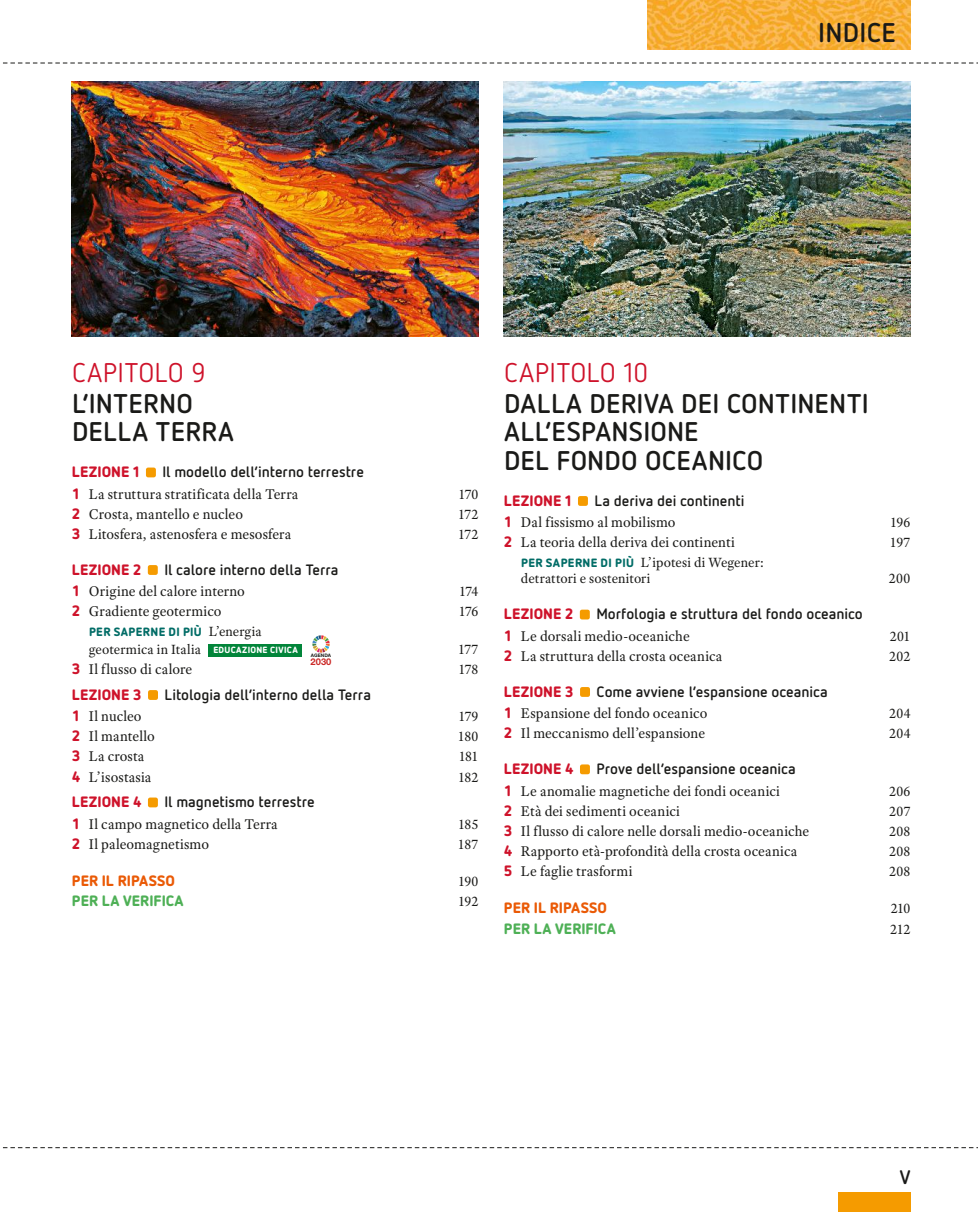
<style>
.page{position:relative;width:978px;height:1212px;background:#fff}
.page>*{position:absolute;margin:0;border:0;box-sizing:border-box;transform-origin:0 0}
.t1{font:700 27px/28.5px "Netto OT";letter-spacing:.005em;color:#1a1a18}
.t2{font:27px "Netto OT";letter-spacing:.01em;color:#ce122a}
.t3{font:700 19.5px "Netto OT";color:#1a1a18}
.t4{font:700 18px "Netto OT";letter-spacing:.01em;color:#1a1a18}
.t5{font:15px "Adobe Text Pro";letter-spacing:.01em;color:#1a1a18}
.t6{font:700 15px "Netto OT";color:#1a1a18}
.t7{font:900 15px "Netto OT";color:#4eb056}
.t8{font:900 15px "Netto OT";color:#ea5a06}
.t9{font:14.7px "Adobe Text Pro";letter-spacing:.01em;color:#1a1a18}
.t10{font:14.25px/16.5px "Adobe Text Pro";letter-spacing:.005em;color:#1a1a18}
.t11{font:900 12px "Netto OT";letter-spacing:.025em;color:#006c66}
.t12{font:700 9.3px "Helvetica Neue";color:#cb2927}
.t13{font:700 4.8px "Helvetica Neue";color:#1a1a18}
.s1{font-weight:900;color:#ce122a}
.s2{font-size:9.75px;color:#f59b00}
.s3{font-family:"Netto OT";font-weight:900;color:#ce122a}
.s4{font-family:"Adobe Text Pro";font-weight:400;font-size:14.25px;color:#1a1a18}
.s5{font-family:"Netto OT";font-weight:900;font-size:9px;color:#fff}
.s6{font-family:"Netto OT";font-weight:900;font-size:12px;color:#006c66}
</style>
<div class="page">
<img style="left:72px;top:81px;width:406px;height:256px">
<img style="left:504px;top:81px;width:406px;height:256px">
<img style="left:648px;top:0;width:262px;height:50px">
<svg style="left:3px;top:63px;width:975px;height:1px"></svg>
<svg style="left:3px;top:1147px;width:975px;height:1px"></svg>
<div style="left:838px;top:1193px;width:72px;height:19px;background:#f59b00"></div>
<div style="left:578px;top:496px;width:10px;height:10px;border:3px solid #f59b00"></div>
<div style="left:580px;top:610px;width:10px;height:9px;border:3px solid #f59b00"></div>
<div style="left:580px;top:687px;width:10px;height:10px;border:3px solid #f59b00"></div>
<div style="left:580px;top:764px;width:10px;height:10px;border:3px solid #f59b00"></div>
<div style="left:146px;top:467px;width:10px;height:10px;border:3px solid #f59b00"></div>
<div style="left:148px;top:565px;width:10px;height:10px;border:3px solid #f59b00"></div>
<div style="left:208px;top:644px;width:94px;height:12px;background:#02853a"></div>
<div style="left:148px;top:690px;width:10px;height:10px;border:3px solid #f59b00"></div>
<div style="left:148px;top:797px;width:10px;height:10px;border:3px solid #f59b00"></div>
<svg style="left:312px;top:635px;width:18px;height:18px"></svg>
<h1 class="t1" style="left:818px;top:21px;width:79px">INDICE</h1>
<p class="t4" style="left:858px;top:29px;width:54px">INDICE</p>
<h1 class="t2" style="left:72px;top:357px;width:135px">CAPITOLO 9</h1>
<h1 class="t1" style="left:72px;top:392px;width:163px">L’INTERNO<br>DELLA TERRA</h1>
<p class="t6" style="left:72px;top:467px;width:294px"><span class="s1">LEZIONE 1</span> <span class="s2">■</span> Il modello dell’interno terrestre</p>
<p class="t5" style="left:72px;top:488px;width:228px"><span class="s3">1</span> La struttura stratificata della Terra</p>
<p class="t9" style="left:458px;top:488px;width:21px">170</p>
<p class="t5" style="left:72px;top:508px;width:173px"><span class="s3">2</span> Crosta, mantello e nucleo</p>
<p class="t9" style="left:458px;top:508px;width:22px">172</p>
<p class="t5" style="left:72px;top:528px;width:221px"><span class="s3">3</span> Litosfera, astenosfera e mesosfera</p>
<p class="t9" style="left:458px;top:528px;width:22px">172</p>
<p class="t6" style="left:72px;top:564px;width:268px"><span class="s1">LEZIONE 2</span> <span class="s2">■</span> Il calore interno della Terra</p>
<p class="t5" style="left:72px;top:585px;width:175px"><span class="s3">1</span> Origine del calore interno</p>
<p class="t9" style="left:459px;top:586px;width:21px">174</p>
<p class="t5" style="left:72px;top:606px;width:151px"><span class="s3">2</span> Gradiente geotermico</p>
<p class="t9" style="left:459px;top:606px;width:21px">176</p>
<p class="t11" style="left:89px;top:625px;width:174px">PER SAPERNE DI PIÙ <span class="s4">L’energia</span></p>
<p class="t10" style="left:89px;top:642px;width:210px">geotermica in Italia <span class="s5">EDUCAZIONE CIVICA</span></p>
<p class="t9" style="left:458px;top:643px;width:22px">177</p>
<p class="t5" style="left:72px;top:663px;width:122px"><span class="s3">3</span> Il flusso di calore</p>
<p class="t9" style="left:458px;top:664px;width:21px">178</p>
<p class="t6" style="left:72px;top:689px;width:301px"><span class="s1">LEZIONE 3</span> <span class="s2">■</span> Litologia dell’interno della Terra</p>
<p class="t5" style="left:72px;top:710px;width:71px"><span class="s3">1</span> Il nucleo</p>
<p class="t9" style="left:458px;top:711px;width:22px">179</p>
<p class="t5" style="left:72px;top:730px;width:84px"><span class="s3">2</span> Il mantello</p>
<p class="t9" style="left:458px;top:731px;width:22px">180</p>
<p class="t5" style="left:72px;top:751px;width:74px"><span class="s3">3</span> La crosta</p>
<p class="t9" style="left:459px;top:751px;width:21px">181</p>
<p class="t5" style="left:72px;top:771px;width:81px"><span class="s3">4</span> L’isostasia</p>
<p class="t9" style="left:458px;top:771px;width:22px">182</p>
<p class="t6" style="left:72px;top:797px;width:244px"><span class="s1">LEZIONE 4</span> <span class="s2">■</span> Il magnetismo terrestre</p>
<p class="t5" style="left:72px;top:818px;width:207px"><span class="s3">1</span> Il campo magnetico della Terra</p>
<p class="t9" style="left:458px;top:818px;width:22px">185</p>
<p class="t5" style="left:72px;top:838px;width:139px"><span class="s3">2</span> Il paleomagnetismo</p>
<p class="t9" style="left:458px;top:838px;width:22px">187</p>
<p class="t8" style="left:72px;top:871px;width:105px">PER IL RIPASSO</p>
<p class="t9" style="left:458px;top:875px;width:22px">190</p>
<p class="t7" style="left:72px;top:892px;width:113px">PER LA VERIFICA</p>
<p class="t9" style="left:458px;top:896px;width:22px">192</p>
<p class="t13" style="left:311px;top:652px;width:22px">AGENDA</p>
<p class="t12" style="left:311px;top:656px;width:22px">2030</p>
<h1 class="t2" style="left:504px;top:357px;width:146px">CAPITOLO 10</h1>
<h1 class="t1" style="left:504px;top:392px;width:366px">DALLA DERIVA DEI CONTINENTI<br>ALL’ESPANSIONE<br>DEL FONDO OCEANICO</h1>
<p class="t6" style="left:504px;top:495px;width:242px"><span class="s1">LEZIONE 1</span> <span class="s2">■</span> La deriva dei continenti</p>
<p class="t5" style="left:504px;top:516px;width:173px"><span class="s3">1</span> Dal fissismo al mobilismo</p>
<p class="t9" style="left:890px;top:517px;width:22px">196</p>
<p class="t5" style="left:504px;top:536px;width:232px"><span class="s3">2</span> La teoria della deriva dei continenti</p>
<p class="t9" style="left:890px;top:537px;width:22px">197</p>
<p class="t10" style="left:521px;top:555px;width:245px"><span class="s6">PER SAPERNE DI PIÙ</span> L’ipotesi di Wegener: detrattori e sostenitori</p>
<p class="t9" style="left:889px;top:573px;width:23px">200</p>
<p class="t6" style="left:504px;top:609px;width:360px"><span class="s1">LEZIONE 2</span> <span class="s2">■</span> Morfologia e struttura del fondo oceanico</p>
<p class="t5" style="left:504px;top:630px;width:187px"><span class="s3">1</span> Le dorsali medio-oceaniche</p>
<p class="t9" style="left:890px;top:630px;width:22px">201</p>
<p class="t5" style="left:504px;top:650px;width:220px"><span class="s3">2</span> La struttura della crosta oceanica</p>
<p class="t9" style="left:889px;top:650px;width:23px">202</p>
<p class="t6" style="left:504px;top:686px;width:325px"><span class="s1">LEZIONE 3</span> <span class="s2">■</span> Come avviene l’espansione oceanica</p>
<p class="t5" style="left:504px;top:707px;width:205px"><span class="s3">1</span> Espansione del fondo oceanico</p>
<p class="t9" style="left:889px;top:708px;width:23px">204</p>
<p class="t5" style="left:504px;top:727px;width:203px"><span class="s3">2</span> Il meccanismo dell’espansione</p>
<p class="t9" style="left:889px;top:728px;width:23px">204</p>
<p class="t6" style="left:504px;top:763px;width:293px"><span class="s1">LEZIONE 4</span> <span class="s2">■</span> Prove dell’espansione oceanica</p>
<p class="t5" style="left:504px;top:785px;width:278px"><span class="s3">1</span> Le anomalie magnetiche dei fondi oceanici</p>
<p class="t9" style="left:889px;top:785px;width:23px">206</p>
<p class="t5" style="left:504px;top:805px;width:178px"><span class="s3">2</span> Età dei sedimenti oceanici</p>
<p class="t9" style="left:889px;top:805px;width:23px">207</p>
<p class="t5" style="left:504px;top:825px;width:307px"><span class="s3">3</span> Il flusso di calore nelle dorsali medio-oceaniche</p>
<p class="t9" style="left:889px;top:825px;width:23px">208</p>
<p class="t5" style="left:504px;top:845px;width:295px"><span class="s3">4</span> Rapporto età-profondità della crosta oceanica</p>
<p class="t9" style="left:889px;top:845px;width:23px">208</p>
<p class="t5" style="left:504px;top:865px;width:130px"><span class="s3">5</span> Le faglie trasformi</p>
<p class="t9" style="left:889px;top:865px;width:23px">208</p>
<p class="t8" style="left:504px;top:899px;width:105px">PER IL RIPASSO</p>
<p class="t9" style="left:891px;top:902px;width:21px">210</p>
<p class="t7" style="left:504px;top:920px;width:113px">PER LA VERIFICA</p>
<p class="t9" style="left:890px;top:923px;width:22px">212</p>
<h2 class="t3" style="left:900px;top:1170px;width:12px">V</h2>
</div>
